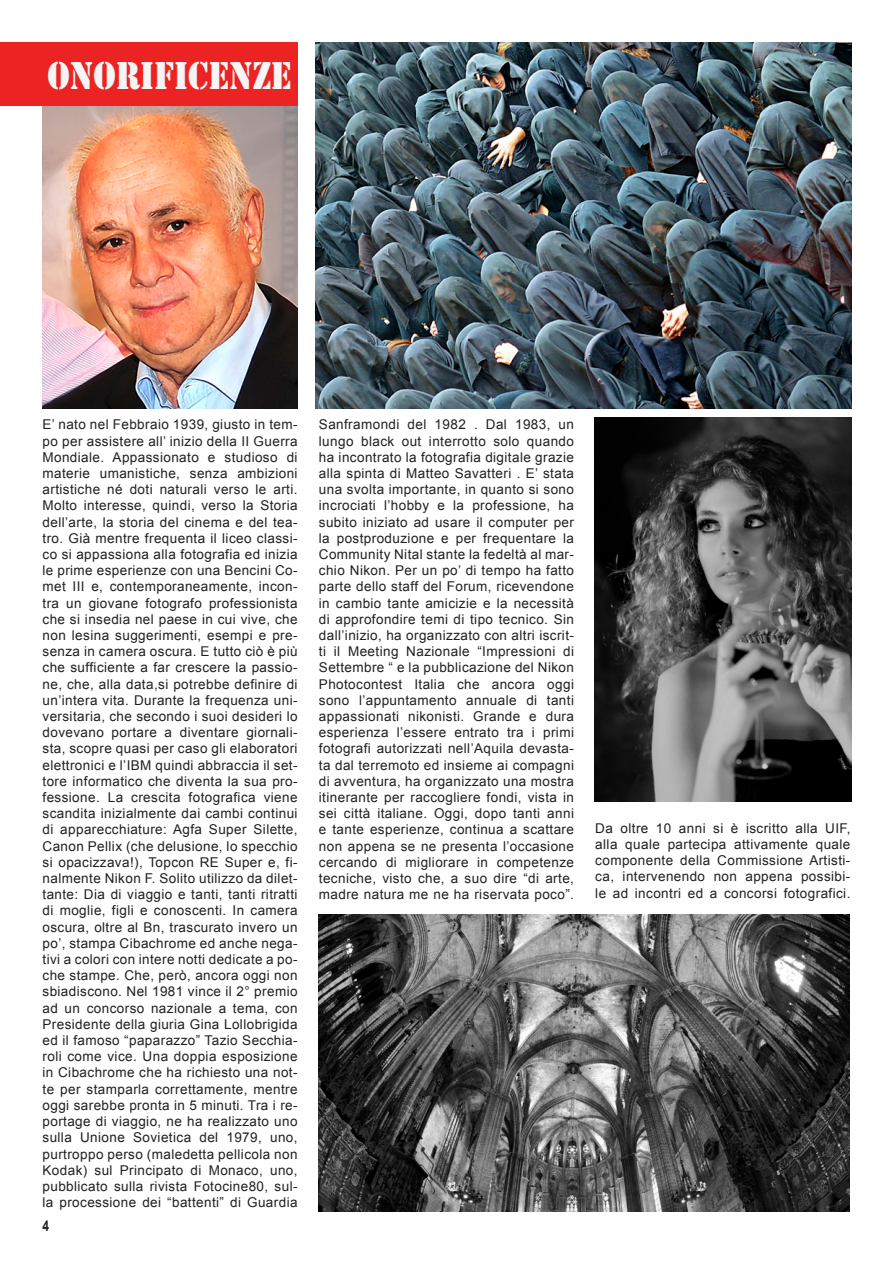
<style>
.page{position:relative;width:893px;height:1263px;background:#fff}
.page>*{position:absolute;margin:0;border:0;box-sizing:border-box;transform-origin:0 0}
.t1{font:36px "Stencil Std";color:#f5f5f6;scale:.87 1}
.t2{font:700 15px "Arial";color:#231f20;scale:.8 1}
.Nessuna_spaziatura{font:13.5px/16.2px "Arial";letter-spacing:.03em;color:#231f20;text-align:justify}
</style>
<div class="page">
<img style="left:43px;top:106px;width:255px;height:303px">
<img style="left:315px;top:43px;width:536px;height:366px">
<img style="left:595px;top:417px;width:256px;height:384px">
<img style="left:319px;top:915px;width:530px;height:297px">
<div style="left:0;top:43px;width:298px;height:63px;background:#ec2323"></div>
<p class="t1" style="left:48px;top:52px;width:282px">ONORIFICENZE</p>
<p class="Nessuna_spaziatura" style="left:43px;top:417px;width:257px">E’ nato nel Febbraio 1939, giusto in tem&shy;po per assistere all’ inizio della II Guerra Mondiale. Appassionato e studioso di materie umanistiche, senza ambizioni artistiche né doti naturali verso le arti.<br>Molto interesse, quindi, verso la Storia dell’arte, la storia del cinema e del tea&shy;tro. Già mentre frequenta il liceo classi&shy;co si appassiona alla fotografia ed inizia le prime esperienze con una Bencini Co&shy;met III e, contemporaneamente, incon&shy;tra un giovane fotografo professionista che si insedia nel paese in cui vive, che non lesina suggerimenti, esempi e pre&shy;senza in camera oscura. E tutto ciò è più che sufficiente a far crescere la passio&shy;ne, che, alla data,si potrebbe definire di un’intera vita. Durante la frequenza uni&shy;versitaria, che secondo i suoi desideri lo dovevano portare a diventare giornali&shy;sta, scopre quasi per caso gli elaboratori elettronici e l’IBM quindi abbraccia il set&shy;tore informatico che diventa la sua pro&shy;fessione. La crescita fotografica viene scandita inizialmente dai cambi continui di apparecchiature: Agfa Super Silette, Canon Pellix (che delusione, lo specchio si opacizzava!), Topcon RE Super e, fi&shy;nalmente Nikon F. Solito utilizzo da dilet&shy;tante: Dia di viaggio e tanti, tanti ritratti di moglie, figli e conoscenti. In camera oscura, oltre al Bn, trascurato invero un po’, stampa Cibachrome ed anche nega&shy;tivi a colori con intere notti dedicate a po&shy;che stampe. Che, però, ancora oggi non sbiadiscono. Nel 1981 vince il 2° premio ad un concorso nazionale a tema, con Presidente della giuria Gina Lollobrigida ed il famoso “paparazzo” Tazio Secchia&shy;roli come vice. Una doppia esposizione in Cibachrome che ha richiesto una not&shy;te per stamparla correttamente, mentre oggi sarebbe pronta in 5 minuti. Tra i re&shy;portage di viaggio, ne ha realizzato uno sulla Unione Sovietica del 1979, uno, purtroppo perso (maledetta pellicola non Kodak) sul Principato di Monaco, uno, pubblicato sulla rivista Fotocine80, sul&shy;la processione dei “battenti” di Guardia</p>
<p class="Nessuna_spaziatura" style="left:319px;top:417px;width:257px">Sanframondi del 1982 . Dal 1983, un lungo black out interrotto solo quando ha incontrato la fotografia digitale grazie alla spinta di Matteo Savatteri . E’ stata una svolta importante, in quanto si sono incrociati l’hobby e la professione, ha subito iniziato ad usare il computer per la postproduzione e per frequentare la Community Nital stante la fedeltà al mar&shy;chio Nikon. Per un po’ di tempo ha fatto parte dello staff del Forum, ricevendone in cambio tante amicizie e la necessità di approfondire temi di tipo tecnico. Sin dall’inizio, ha organizzato con altri iscrit&shy;ti il Meeting Nazionale “Impressioni di Settembre “ e la pubblicazione del Nikon Photocontest Italia che ancora oggi sono l’appuntamento annuale di tanti appassionati nikonisti. Grande e dura esperienza l’essere entrato tra i primi fotografi autorizzati nell’Aquila devasta&shy;ta dal terremoto ed insieme ai compagni di avventura, ha organizzato una mostra itinerante per raccogliere fondi, vista in sei città italiane. Oggi, dopo tanti anni e tante esperienze, continua a scattare non appena se ne presenta l’occasione cercando di migliorare in competenze tecniche, visto che, a suo dire “di arte, madre natura me ne ha riservata poco”.</p>
<p class="t2" style="left:43px;top:1216px;width:10px">4</p>
<p class="Nessuna_spaziatura" style="left:595px;top:820px;width:257px">Da oltre 10 anni si è iscritto alla UIF, alla quale partecipa attivamente quale componente della Commissione Artisti&shy;ca, intervenendo non appena possibi&shy;le ad incontri ed a concorsi fotografici.</p>
</div>
